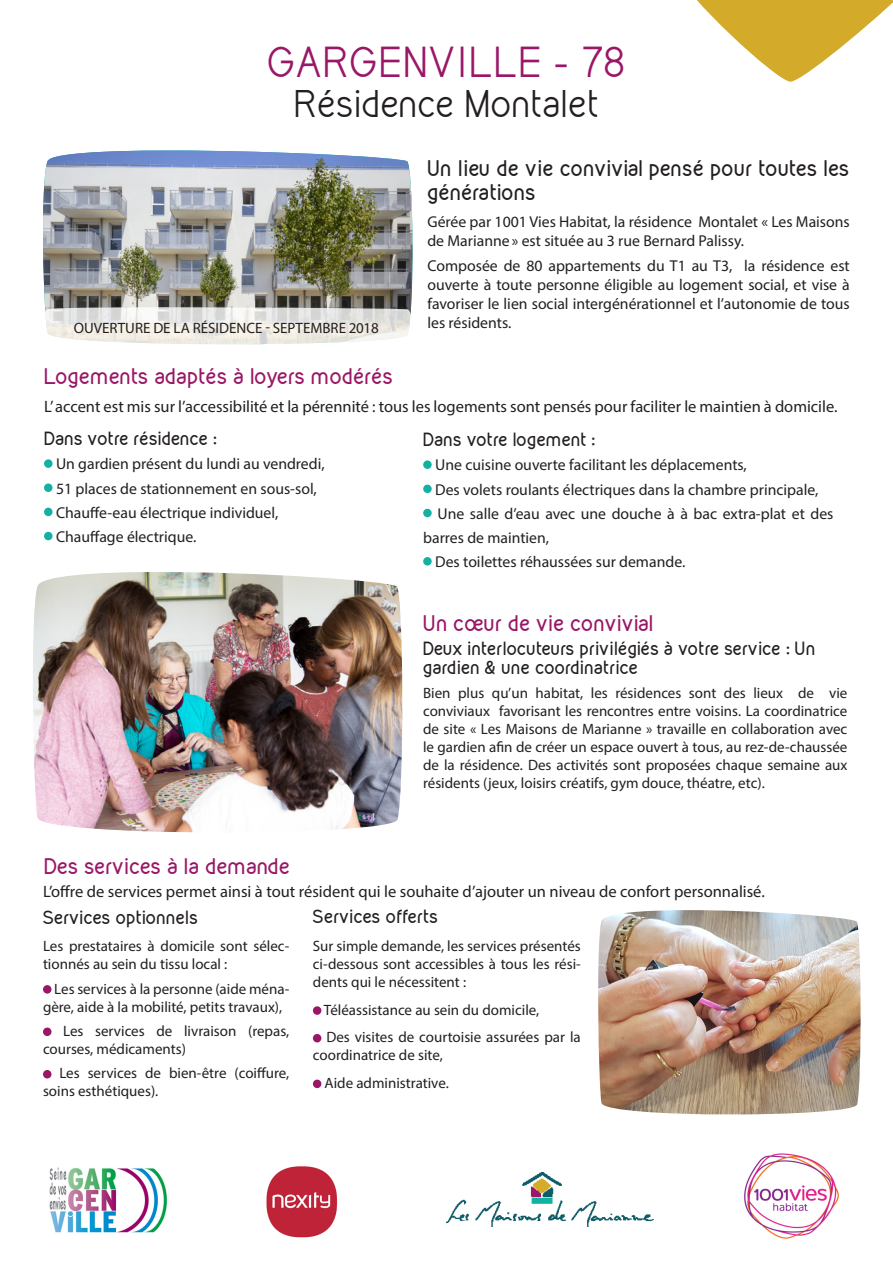
<style>
.page{position:relative;width:893px;height:1263px;background:#fff}
.page>*{position:absolute;margin:0;border:0;box-sizing:border-box;transform-origin:0 0}
.TITRE_NOM_RESIDENCE{font:37.8px "Kirvy";color:#991766}
.TITRE_PRINCIPAL{font:33.6px "Kirvy";color:#231f20}
.t1{font:700 19.5px "Kirvy";letter-spacing:-.005em;color:#991766}
.TEXTE_COURANT{font:700 19.5px/23.4px "Kirvy";color:#231f20}
.TEXTE_COURANT-2{font:16.5px "Myriad Pro";color:#231f20}
.TEXTE_COURANT-3{font:700 16.5px/19.5px "Kirvy";color:#231f20}
.TEXTE_COURANT-4{font:15.75px/18.9px "Myriad Pro";color:#231f20}
.TEXTE_COURANT-5{font:15px/18px "Myriad Pro";color:#231f20}
</style>
<div class="page">
<div style="left:44px;top:459px;width:9px;height:9px;background:#14b1a3;border-radius:50%"></div>
<div style="left:44px;top:483px;width:9px;height:9px;background:#14b1a3;border-radius:50%"></div>
<div style="left:44px;top:508px;width:9px;height:8px;background:#14b1a3;border-radius:50%"></div>
<div style="left:44px;top:532px;width:9px;height:8px;background:#14b1a3;border-radius:50%"></div>
<div style="left:423px;top:460px;width:9px;height:9px;background:#14b1a3;border-radius:50%"></div>
<div style="left:423px;top:485px;width:9px;height:8px;background:#14b1a3;border-radius:50%"></div>
<div style="left:423px;top:509px;width:9px;height:8px;background:#14b1a3;border-radius:50%"></div>
<div style="left:423px;top:557px;width:9px;height:8px;background:#14b1a3;border-radius:50%"></div>
<svg style="left:697px;top:0;width:196px;height:82px"></svg>
<img style="left:43px;top:150px;width:370px;height:156px">
<svg style="left:45px;top:306px;width:367px;height:39px"></svg>
<img style="left:33px;top:572px;width:370px;height:261px">
<div style="left:43px;top:985px;width:9px;height:8px;background:#991766;border-radius:50%"></div>
<div style="left:43px;top:1027px;width:9px;height:9px;background:#991766;border-radius:50%"></div>
<div style="left:43px;top:1070px;width:9px;height:8px;background:#991766;border-radius:50%"></div>
<div style="left:313px;top:1006px;width:8px;height:9px;background:#991766;border-radius:50%"></div>
<div style="left:313px;top:1034px;width:8px;height:8px;background:#991766;border-radius:50%"></div>
<div style="left:313px;top:1079px;width:8px;height:9px;background:#991766;border-radius:50%"></div>
<img style="left:598px;top:910px;width:263px;height:205px">
<img style="left:447px;top:1172px;width:207px;height:55px">
<img style="left:744px;top:1153px;width:95px;height:86px">
<img style="left:49px;top:1167px;width:118px;height:66px">
<img style="left:266px;top:1166px;width:72px;height:72px">
<p class="TITRE_NOM_RESIDENCE" style="left:267px;top:36px;width:361px">GARGENVILLE - 78</p>
<p class="TITRE_PRINCIPAL" style="left:294px;top:81px;width:307px">Résidence Montalet</p>
<p class="TEXTE_COURANT-5" style="left:74px;top:319px;width:306px">OUVERTURE DE LA RÉSIDENCE - SEPTEMBRE 2018</p>
<p class="t1" style="left:44px;top:363px;width:351px">Logements adaptés à loyers modérés</p>
<p class="TEXTE_COURANT" style="left:427px;top:157px;width:424px">Un lieu de vie convivial pensé pour toutes les générations</p>
<p class="TEXTE_COURANT-4" style="left:427px;top:212px;width:424px">Gérée par 1001 Vies Habitat, la résidence Montalet « Les Maisons de Marianne» est située au 3 rue Bernard Palissy.</p>
<p class="TEXTE_COURANT-4" style="left:427px;top:256px;width:424px;text-align:justify">Composée de 80 appartements du T1 au T3, la résidence est ouverte à toute personne éligible au logement social, et vise à favoriser le lien social intergénérationnel et l’autonomie de tous les résidents.</p>
<p class="TEXTE_COURANT-2" style="left:44px;top:396px;width:795px">L’ accent est mis sur l’accessibilité et la pérennité : tous les logements sont pensés pour faciliter le maintien à domicile.</p>
<p class="TEXTE_COURANT-3" style="left:44px;top:429px;width:175px">Dans votre résidence :</p>
<p class="TEXTE_COURANT-4" style="left:56px;top:454px;width:270px">Un gardien présent du lundi au vendredi,</p>
<p class="TEXTE_COURANT-4" style="left:56px;top:478px;width:262px">51 places de stationnement en sous-sol,</p>
<p class="TEXTE_COURANT-4" style="left:56px;top:503px;width:224px">Chauffe-eau électrique individuel,</p>
<p class="TEXTE_COURANT-4" style="left:56px;top:527px;width:142px">Chauffage électrique.</p>
<p class="TEXTE_COURANT-3" style="left:423px;top:430px;width:174px">Dans votre logement :</p>
<p class="TEXTE_COURANT-4" style="left:435px;top:455px;width:313px">Une cuisine ouverte facilitant les déplacements,</p>
<p class="TEXTE_COURANT-4" style="left:435px;top:480px;width:385px">Des volets roulants électriques dans la chambre principale,</p>
<p class="TEXTE_COURANT-4" style="left:423px;top:501px;width:412px;line-height:24.2px;text-indent:14px">Une salle d’eau avec une douche à à bac extra-plat et des barres de maintien,</p>
<p class="TEXTE_COURANT-4" style="left:435px;top:552px;width:252px">Des toilettes réhaussées sur demande.</p>
<p class="t1" style="left:423px;top:609px;width:232px">Un cœur de vie convivial</p>
<p class="TEXTE_COURANT-3" style="left:423px;top:638px;width:394px">Deux interlocuteurs privilégiés à votre service : Un gardien &amp; une coordinatrice</p>
<p class="t1" style="left:44px;top:853px;width:248px">Des services à la demande</p>
<p class="TEXTE_COURANT-5" style="left:423px;top:684px;width:426px;text-align:justify">Bien plus qu’un habitat, les résidences sont des lieux de vie conviviaux favorisant les rencontres entre voisins. La coordinatrice de site « Les Maisons de Marianne » travaille en collaboration avec le gardien afin de créer un espace ouvert à tous, au rez-de-chaussée de la résidence. Des activités sont proposées chaque semaine aux résidents (jeux, loisirs créatifs, gym douce, théatre, etc).</p>
<p class="TEXTE_COURANT-2" style="left:43px;top:881px;width:723px">L’offre de services permet ainsi à tout résident qui le souhaite d’ajouter un niveau de confort personnalisé.</p>
<p class="TEXTE_COURANT-3" style="left:43px;top:907px;width:157px">Services optionnels</p>
<p class="TEXTE_COURANT-5" style="left:43px;top:937px;width:248px">Les prestataires à domicile sont sélec&shy;tionnés au sein du tissu local :</p>
<p class="TEXTE_COURANT-5" style="left:43px;top:979px;width:248px;text-indent:11px">Les services à la personne (aide ména&shy;gère, aide à la mobilité, petits travaux),</p>
<p class="TEXTE_COURANT-5" style="left:43px;top:1022px;width:248px;text-indent:20px">Les services de livraison (repas, courses, médicaments)</p>
<p class="TEXTE_COURANT-5" style="left:43px;top:1064px;width:248px;text-indent:16px">Les services de bien-être (coiffure, soins esthétiques).</p>
<p class="TEXTE_COURANT-3" style="left:313px;top:907px;width:127px">Services offerts</p>
<p class="TEXTE_COURANT-5" style="left:313px;top:937px;width:269px;text-align:justify">Sur simple demande, les services présentés ci-dessous sont accessibles à tous les rési&shy;dents qui le nécessitent :</p>
<p class="TEXTE_COURANT-5" style="left:324px;top:1000px;width:217px">Téléassistance au sein du domicile,</p>
<p class="TEXTE_COURANT-5" style="left:313px;top:1028px;width:269px;text-indent:13px">Des visites de courtoisie assurées par la coordinatrice de site,</p>
<p class="TEXTE_COURANT-5" style="left:325px;top:1074px;width:126px">Aide administrative.</p>
</div>
